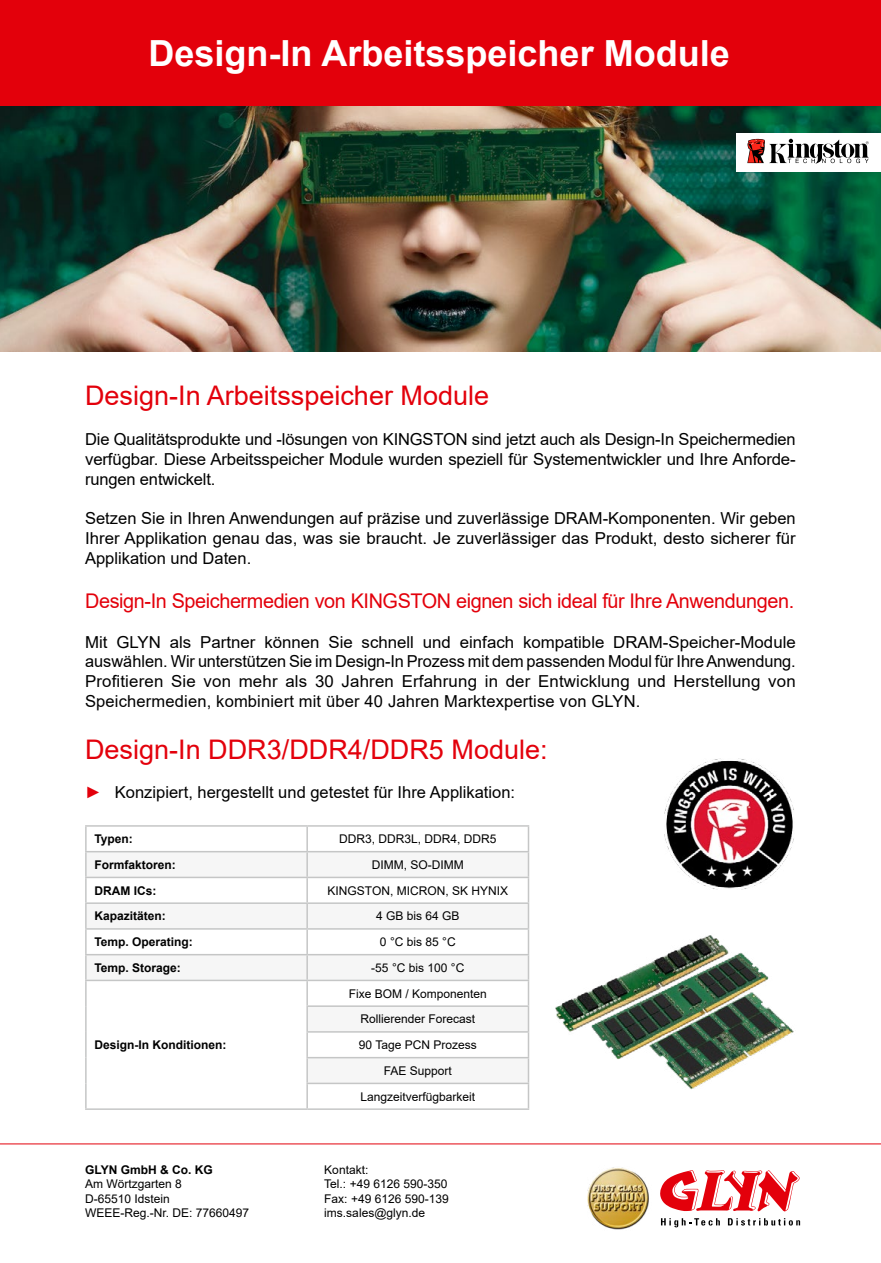
<style>
.page{position:relative;width:881px;height:1263px;background:#fff}
.page>*{position:absolute;margin:0;border:0;box-sizing:border-box;transform-origin:0 0}
.t1{font:700 36px "Arial";color:#fff}
.t2{font:27px "Arial";color:#e3000b}
.t3{font:20.25px "Arial";letter-spacing:-.02em;color:#e3000b}
.t4{font:16.5px/19.8px "Arial";color:#000;text-align:justify}
.t5{font:12px/14.4px "Arial";color:#000}
.t6{font:700 12px "Arial";color:#000}
.s1{color:#e3000b}
</style>
<div class="page">
<div style="left:0;top:0;width:880px;height:106px;background:#e3000b"></div>
<hr style="left:0;top:1143px;width:880px;height:1px;background:#e3000b">
<img style="left:587px;top:1167px;width:62px;height:63px">
<svg style="left:661px;top:1218px;width:58px;height:9px"></svg>
<svg style="left:727px;top:1218px;width:72px;height:7px"></svg>
<svg style="left:660px;top:1170px;width:139px;height:42px"></svg>
<img style="left:0;top:106px;width:880px;height:245px">
<img style="left:555px;top:935px;width:239px;height:155px">
<img style="left:664px;top:758px;width:130px;height:131px">
<svg style="left:87px;top:852px;width:440px;height:231px"></svg>
<hr style="left:85px;top:825px;width:222px;height:2px;background:#c5c6c6">
<hr style="left:85px;top:827px;width:2px;height:24px;background:#c5c6c6">
<hr style="left:307px;top:825px;width:222px;height:2px;background:#c5c6c6">
<hr style="left:306px;top:827px;width:2px;height:24px;background:#c5c6c6">
<hr style="left:527px;top:827px;width:2px;height:24px;background:#c5c6c6">
<hr style="left:85px;top:851px;width:222px;height:1px;background:#c5c6c6">
<hr style="left:85px;top:852px;width:2px;height:25px;background:#c5c6c6">
<hr style="left:307px;top:851px;width:222px;height:1px;background:#c5c6c6">
<hr style="left:306px;top:852px;width:2px;height:25px;background:#c5c6c6">
<hr style="left:527px;top:852px;width:2px;height:25px;background:#c5c6c6">
<hr style="left:85px;top:877px;width:222px;height:1px;background:#c5c6c6">
<hr style="left:85px;top:878px;width:2px;height:24px;background:#c5c6c6">
<hr style="left:307px;top:877px;width:222px;height:1px;background:#c5c6c6">
<hr style="left:306px;top:878px;width:2px;height:24px;background:#c5c6c6">
<hr style="left:527px;top:878px;width:2px;height:24px;background:#c5c6c6">
<hr style="left:85px;top:902px;width:222px;height:2px;background:#c5c6c6">
<hr style="left:85px;top:904px;width:2px;height:24px;background:#c5c6c6">
<hr style="left:307px;top:902px;width:222px;height:2px;background:#c5c6c6">
<hr style="left:306px;top:904px;width:2px;height:24px;background:#c5c6c6">
<hr style="left:527px;top:904px;width:2px;height:24px;background:#c5c6c6">
<hr style="left:85px;top:928px;width:222px;height:2px;background:#c5c6c6">
<hr style="left:85px;top:930px;width:2px;height:24px;background:#c5c6c6">
<hr style="left:307px;top:928px;width:222px;height:2px;background:#c5c6c6">
<hr style="left:306px;top:930px;width:2px;height:24px;background:#c5c6c6">
<hr style="left:527px;top:930px;width:2px;height:24px;background:#c5c6c6">
<hr style="left:85px;top:954px;width:222px;height:1px;background:#c5c6c6">
<hr style="left:85px;top:955px;width:2px;height:25px;background:#c5c6c6">
<hr style="left:307px;top:954px;width:222px;height:1px;background:#c5c6c6">
<hr style="left:306px;top:955px;width:2px;height:25px;background:#c5c6c6">
<hr style="left:527px;top:955px;width:2px;height:25px;background:#c5c6c6">
<hr style="left:85px;top:980px;width:222px;height:1px;background:#c5c6c6">
<hr style="left:85px;top:981px;width:2px;height:25px;background:#c5c6c6">
<hr style="left:85px;top:1006px;width:2px;height:26px;background:#c5c6c6">
<hr style="left:85px;top:1032px;width:2px;height:26px;background:#c5c6c6">
<hr style="left:85px;top:1058px;width:2px;height:25px;background:#c5c6c6">
<hr style="left:85px;top:1083px;width:2px;height:25px;background:#c5c6c6">
<hr style="left:85px;top:1108px;width:222px;height:2px;background:#c5c6c6">
<hr style="left:307px;top:980px;width:222px;height:1px;background:#c5c6c6">
<hr style="left:306px;top:981px;width:2px;height:24px;background:#c5c6c6">
<hr style="left:527px;top:981px;width:2px;height:24px;background:#c5c6c6">
<hr style="left:306px;top:1005px;width:223px;height:2px;background:#c5c6c6">
<hr style="left:306px;top:1007px;width:2px;height:24px;background:#c5c6c6">
<hr style="left:527px;top:1007px;width:2px;height:24px;background:#c5c6c6">
<hr style="left:306px;top:1031px;width:223px;height:2px;background:#c5c6c6">
<hr style="left:306px;top:1033px;width:2px;height:24px;background:#c5c6c6">
<hr style="left:527px;top:1033px;width:2px;height:24px;background:#c5c6c6">
<hr style="left:306px;top:1057px;width:223px;height:1px;background:#c5c6c6">
<hr style="left:306px;top:1058px;width:2px;height:25px;background:#c5c6c6">
<hr style="left:527px;top:1058px;width:2px;height:25px;background:#c5c6c6">
<hr style="left:306px;top:1083px;width:223px;height:1px;background:#c5c6c6">
<hr style="left:306px;top:1084px;width:2px;height:24px;background:#c5c6c6">
<hr style="left:527px;top:1084px;width:2px;height:24px;background:#c5c6c6">
<hr style="left:307px;top:1108px;width:222px;height:2px;background:#c5c6c6">
<div style="left:736px;top:133px;width:144px;height:38px;background:#fff"></div>
<svg style="left:747px;top:139px;width:121px;height:25px"></svg>
<h1 class="t1" style="left:148px;top:28px;width:582px">Design-In Arbeitsspeicher Module</h1>
<h2 class="t2" style="left:85px;top:377px;width:405px">Design-In Arbeitsspeicher Module</h2>
<p class="t4" style="left:85px;top:429px;width:711px">Die Qualitätsprodukte und -lösungen von KINGSTON sind jetzt auch als Design-In Speichermedien verfügbar. Diese Arbeitsspeicher Module wurden speziell für Systementwickler und Ihre Anforde&shy;rungen entwickelt.</p>
<p class="t4" style="left:85px;top:508px;width:712px">Setzen Sie in Ihren Anwendungen auf präzise und zuverlässige DRAM-Komponenten. Wir geben Ihrer Applikation genau das, was sie braucht. Je zuverlässiger das Produkt, desto sicherer für Applikation und Daten.</p>
<p class="t3" style="left:85px;top:587px;width:710px">Design-In Speichermedien von KINGSTON eignen sich ideal für Ihre Anwendungen.</p>
<p class="t4" style="left:85px;top:632px;width:712px">Mit GLYN als Partner können Sie schnell und einfach kompatible DRAM-Speicher-Module auswählen. Wir unterstützen Sie im Design-In Prozess mit dem passenden Modul für Ihre Anwendung.<br>Profitieren Sie von mehr als 30 Jahren Erfahrung in der Entwicklung und Herstellung von Speichermedien, kombiniert mit über 40 Jahren Marktexpertise von GLYN.</p>
<h2 class="t2" style="left:85px;top:730px;width:464px">Design-In DDR3/DDR4/DDR5 Module:</h2>
<p class="t4" style="left:85px;top:782px;width:431px"><span class="s1">►</span> Konzipiert, hergestellt und getestet für Ihre Applikation:</p>
<p class="t6" style="left:94px;top:830px;width:40px">Typen:</p>
<p class="t5" style="left:339px;top:832px;width:159px">DDR3, DDR3L, DDR4, DDR5</p>
<p class="t6" style="left:94px;top:856px;width:83px">Formfaktoren:</p>
<p class="t5" style="left:371px;top:857px;width:93px">DIMM, SO-DIMM</p>
<p class="t6" style="left:94px;top:882px;width:63px">DRAM ICs:</p>
<p class="t5" style="left:327px;top:883px;width:182px">KINGSTON, MICRON, SK HYNIX</p>
<p class="t6" style="left:94px;top:908px;width:73px">Kapazitäten:</p>
<p class="t5" style="left:376px;top:909px;width:85px">4 GB bis 64 GB</p>
<p class="t6" style="left:94px;top:933px;width:100px">Temp. Operating:</p>
<p class="t5" style="left:380px;top:935px;width:77px">0 °C bis 85 °C</p>
<p class="t6" style="left:94px;top:959px;width:88px">Temp. Storage:</p>
<p class="t5" style="left:371px;top:960px;width:94px">-55 °C bis 100 °C</p>
<p class="t6" style="left:94px;top:1036px;width:133px">Design-In Konditionen:</p>
<p class="t6" style="left:85px;top:1161px;width:129px">GLYN GmbH &amp; Co. KG</p>
<p class="t5" style="left:85px;top:1177px;width:166px">Am Wörtzgarten 8<br>D-65510 Idstein<br>WEEE-Reg.-Nr. DE: 77660497</p>
<p class="t5" style="left:348px;top:980px;width:140px;line-height:25.8px;text-align:center">Fixe BOM / Komponenten<br>Rollierender Forecast<br>90 Tage PCN Prozess<br>FAE Support<br>Langzeitverfügbarkeit</p>
<p class="t5" style="left:324px;top:1162px;width:126px">Kontakt:<br>Tel.: +49 6126 590-350<br>Fax: +49 6126 590-139 ims.sales@glyn.de</p>
</div>
